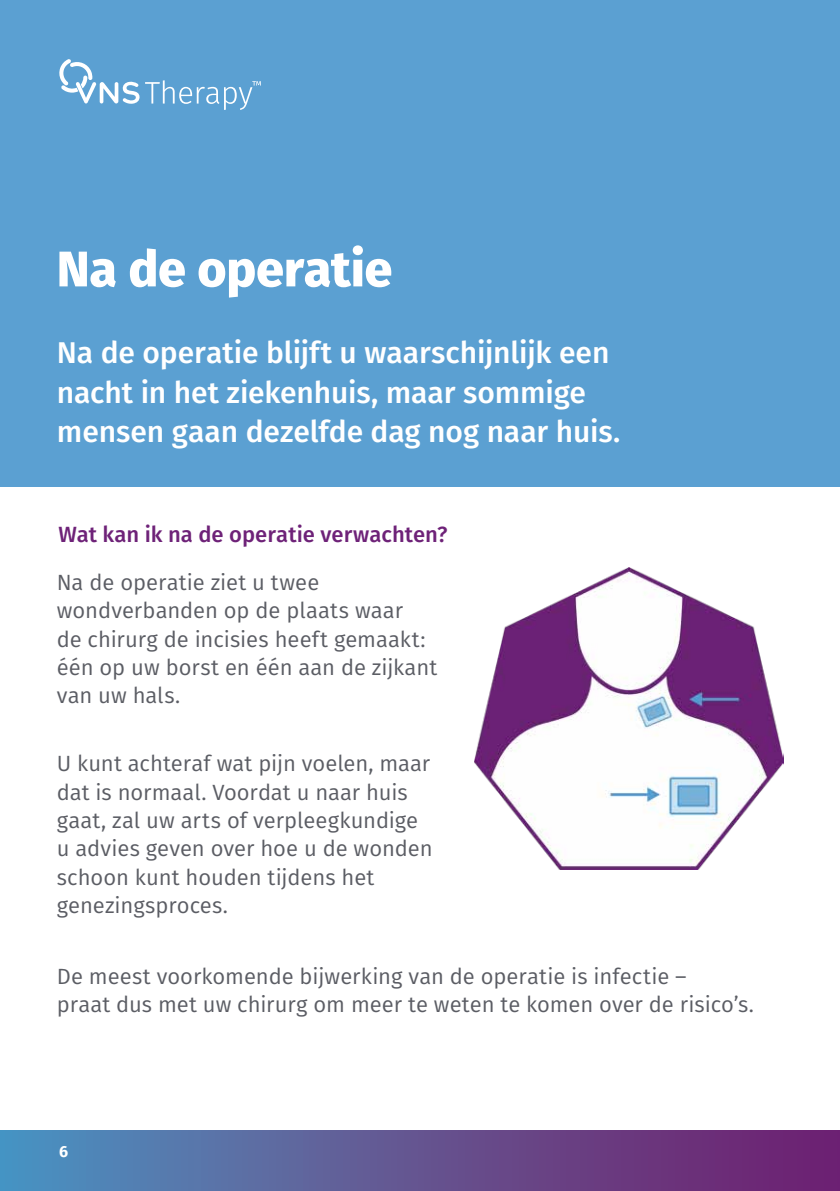
<style>
.page{position:relative;width:840px;height:1191px;background:#fff}
.page>*{position:absolute;margin:0;border:0;box-sizing:border-box;transform-origin:0 0}
.t1{font:800 50px "Fira Sans";letter-spacing:-.005em;color:#fff}
.t2{font:500 30px/39.6px "Fira Sans";letter-spacing:-.005em;color:#fff}
.t3{font:22px/28.4px "Fira Sans";color:#5b5d64}
.t4{font:500 22px "Fira Sans";color:#6e2278}
.t5{font:700 16px "Fira Sans";color:#fff}
</style>
<div class="page">
<div style="left:0;top:0;width:839px;height:486px;background:#5ba0d2"></div>
<div style="left:0;top:1130px;width:839px;height:61px;background:linear-gradient(to right,#4f92be,#731b6a)"></div>
<img style="left:474px;top:568px;width:309px;height:302px">
<svg style="left:59px;top:59px;width:202px;height:51px"></svg>
<h1 class="t1" style="left:57px;top:225px;width:337px">Na de operatie</h1>
<h2 class="t2" style="left:57px;top:331px;width:564px">Na de operatie blijft u waarschijnlijk een nacht in het ziekenhuis, maar sommige mensen gaan dezelfde dag nog naar huis.</h2>
<p class="t4" style="left:59px;top:516px;width:390px">Wat kan ik na de operatie verwachten?</p>
<p class="t3" style="left:57px;top:567px;width:382px">Na de operatie ziet u twee wondverbanden op de plaats waar<br>de chirurg de incisies heeft gemaakt: één op uw borst en één aan de zijkant van uw hals.</p>
<p class="t3" style="left:57px;top:749px;width:377px">U kunt achteraf wat pijn voelen, maar dat is normaal. Voordat u naar huis gaat, zal uw arts of verpleegkundige u advies geven over hoe u de wonden schoon kunt houden tijdens het genezingsproces.</p>
<p class="t3" style="left:57px;top:961px;width:698px">De meest voorkomende bijwerking van de operatie is infectie –<br>praat dus met uw chirurg om meer te weten te komen over de risico’s.</p>
<p class="t5" style="left:59px;top:1137px;width:11px">6</p>
</div>
